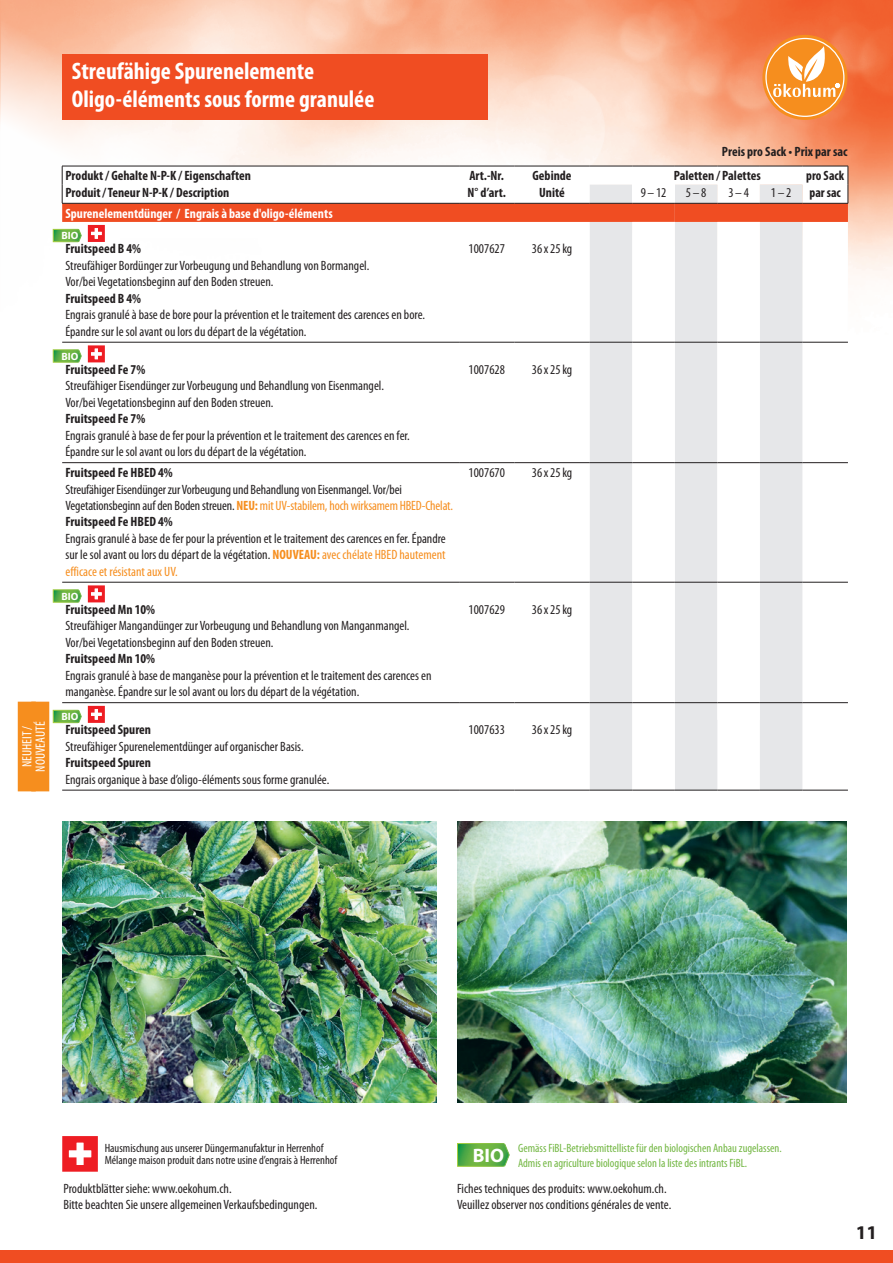
<style>
.page{position:relative;width:893px;height:1263px;background:#fff}
.page>*{position:absolute;margin:0;border:0;box-sizing:border-box;transform-origin:0 0}
.t1{font:700 condensed 24px/28.8px "Myriad Pro";color:#fff}
.t2{font:700 19.5px "Myriad Pro";color:#231f20}
.t3{font:condensed 13.5px/16.5px "Myriad Pro";color:#231f20}
.t4{font:700 condensed 13.5px "Myriad Pro";color:#231f20}
.t5{font:700 condensed 13.5px "Myriad Pro";color:#fff}
.t6{font:condensed 13.5px "Myriad Pro";letter-spacing:.06em;color:#231f20}
.t7{font:condensed 13.5px/13.5px "Myriad Pro";color:#fff;text-align:center}
.t8{font:condensed 12px/14.4px "Myriad Pro";color:#73b743}
.t9{font:condensed 12px/12px "Myriad Pro";color:#231f20}
.t10{font:700 10.5px "Myriad Pro";color:#fff}
.s1{font-weight:700;color:#f68e1e}
.s2{color:#f68e1e}
.s3{font-weight:700}
</style>
<div class="page">
<img style="left:0;top:0;width:893px;height:603px">
<svg style="left:762px;top:35px;width:85px;height:85px;background:#f69732"></svg>
<div style="left:765px;top:38px;width:79px;height:79px;border:1px solid #fff;border-radius:50%"></div>
<svg style="left:773px;top:46px;width:67px;height:51px"></svg>
<hr style="left:0;top:791px;width:1px;height:472px;background:#f04d22">
<svg style="left:0;top:978px;width:1px;height:272px"></svg>
<div style="left:0;top:1250px;width:893px;height:13px;background:#f04d22"></div>
<div style="left:63px;top:54px;width:425px;height:66px;background:#f04d22"></div>
<svg style="left:62px;top:243px;width:786px;height:477px"></svg>
<div style="left:590px;top:243px;width:212px;height:547px;background:#e6e7e9"></div>
<svg style="left:632px;top:243px;width:128px;height:547px"></svg>
<hr style="left:459px;top:342px;width:55px;height:1px;background:#231f20">
<hr style="left:514px;top:342px;width:76px;height:1px;background:#231f20">
<hr style="left:590px;top:342px;width:42px;height:1px;background:#231f20">
<hr style="left:632px;top:342px;width:43px;height:1px;background:#231f20">
<hr style="left:675px;top:342px;width:42px;height:1px;background:#231f20">
<hr style="left:717px;top:342px;width:43px;height:1px;background:#231f20">
<hr style="left:760px;top:342px;width:42px;height:1px;background:#231f20">
<hr style="left:802px;top:342px;width:46px;height:1px;background:#231f20">
<hr style="left:62px;top:342px;width:397px;height:1px;background:#231f20">
<hr style="left:62px;top:582px;width:397px;height:1px;background:#231f20">
<hr style="left:459px;top:582px;width:55px;height:1px;background:#231f20">
<hr style="left:514px;top:582px;width:76px;height:1px;background:#231f20">
<hr style="left:62px;top:702px;width:397px;height:1px;background:#231f20">
<hr style="left:459px;top:702px;width:55px;height:1px;background:#231f20">
<hr style="left:514px;top:702px;width:76px;height:1px;background:#231f20">
<hr style="left:675px;top:582px;width:42px;height:1px;background:#231f20">
<hr style="left:717px;top:582px;width:43px;height:1px;background:#231f20">
<hr style="left:675px;top:702px;width:42px;height:1px;background:#231f20">
<hr style="left:717px;top:702px;width:43px;height:1px;background:#231f20">
<hr style="left:62px;top:462px;width:397px;height:1px;background:#231f20">
<hr style="left:459px;top:462px;width:55px;height:1px;background:#231f20">
<hr style="left:514px;top:462px;width:76px;height:1px;background:#231f20">
<hr style="left:590px;top:462px;width:42px;height:1px;background:#231f20">
<hr style="left:632px;top:462px;width:43px;height:1px;background:#231f20">
<hr style="left:675px;top:462px;width:42px;height:1px;background:#231f20">
<hr style="left:717px;top:462px;width:43px;height:1px;background:#231f20">
<hr style="left:760px;top:462px;width:42px;height:1px;background:#231f20">
<hr style="left:802px;top:462px;width:46px;height:1px;background:#231f20">
<hr style="left:62px;top:790px;width:397px;height:1px;background:#231f20">
<hr style="left:459px;top:790px;width:55px;height:1px;background:#231f20">
<hr style="left:514px;top:790px;width:76px;height:1px;background:#231f20">
<hr style="left:590px;top:790px;width:42px;height:1px;background:#231f20">
<hr style="left:632px;top:790px;width:43px;height:1px;background:#231f20">
<hr style="left:675px;top:790px;width:42px;height:1px;background:#231f20">
<hr style="left:717px;top:790px;width:43px;height:1px;background:#231f20">
<hr style="left:760px;top:790px;width:42px;height:1px;background:#231f20">
<hr style="left:802px;top:790px;width:46px;height:1px;background:#231f20">
<hr style="left:590px;top:582px;width:42px;height:1px;background:#231f20">
<hr style="left:632px;top:582px;width:43px;height:1px;background:#231f20">
<hr style="left:760px;top:582px;width:42px;height:1px;background:#231f20">
<hr style="left:802px;top:582px;width:46px;height:1px;background:#231f20">
<hr style="left:590px;top:702px;width:42px;height:1px;background:#231f20">
<hr style="left:632px;top:702px;width:43px;height:1px;background:#231f20">
<hr style="left:760px;top:702px;width:42px;height:1px;background:#231f20">
<hr style="left:802px;top:702px;width:46px;height:1px;background:#231f20">
<svg style="left:53px;top:166px;width:796px;height:77px"></svg>
<svg style="left:53px;top:349px;width:29px;height:15px"></svg>
<svg style="left:88px;top:345px;width:17px;height:17px"></svg>
<svg style="left:53px;top:589px;width:29px;height:15px"></svg>
<svg style="left:88px;top:585px;width:17px;height:17px"></svg>
<svg style="left:53px;top:710px;width:29px;height:14px"></svg>
<svg style="left:88px;top:706px;width:17px;height:17px"></svg>
<svg style="left:62px;top:1136px;width:36px;height:36px"></svg>
<svg style="left:457px;top:1143px;width:53px;height:24px"></svg>
<div style="left:18px;top:702px;width:18px;height:89px;background:#f68e1e"></div>
<div style="left:31px;top:702px;width:18px;height:89px;background:#f68e1e"></div>
<img style="left:457px;top:821px;width:390px;height:281px">
<img style="left:63px;top:821px;width:374px;height:281px">
<p class="t7" style="left:20px;top:772px;width:52px;rotate:-90deg">NEUHEIT /<br>NOUVEAUTÉ</p>
<h1 class="t1" style="left:72px;top:56px;width:304px">Streufähige Spurenelemente<br>Oligo-éléments sous forme granulée</h1>
<p class="t4" style="left:722px;top:143px;width:127px">Preis pro Sack • Prix par sac</p>
<p class="t4" style="left:65px;top:167px;width:187px">Produkt / Gehalte N-P-K / Eigenschaften</p>
<p class="t4" style="left:469px;top:167px;width:36px">Art.-Nr.</p>
<p class="t4" style="left:533px;top:167px;width:40px">Gebinde</p>
<p class="t4" style="left:674px;top:167px;width:89px">Paletten / Palettes</p>
<p class="t4" style="left:806px;top:167px;width:39px">pro Sack</p>
<p class="t4" style="left:65px;top:184px;width:166px">Produit/Teneur N-P-K / Description</p>
<p class="t4" style="left:468px;top:184px;width:40px">N° d’art.</p>
<p class="t4" style="left:539px;top:184px;width:27px">Unité</p>
<p class="t3" style="left:641px;top:184px;width:27px">9–12</p>
<p class="t3" style="left:686px;top:184px;width:22px">5–8</p>
<p class="t3" style="left:728px;top:184px;width:22px">3–4</p>
<p class="t3" style="left:771px;top:184px;width:22px">1–2</p>
<p class="t4" style="left:809px;top:184px;width:33px">par sac</p>
<p class="t5" style="left:65px;top:205px;width:269px">Spurenelementdünger / Engrais à base d'oligo-éléments</p>
<p class="t10" style="left:62px;top:229px;width:18px">BIO</p>
<p class="t4" style="left:65px;top:240px;width:77px">Fruitspeed B 4%</p>
<p class="t3" style="left:65px;top:257px;width:305px">Streufähiger Bordünger zur Vorbeugung und Behandlung von Bormangel.<br>Vor/bei Vegetationsbeginn auf den Boden streuen.</p>
<p class="t4" style="left:65px;top:290px;width:77px">Fruitspeed B 4%</p>
<p class="t3" style="left:65px;top:306px;width:361px">Engrais granulé à base de bore pour la prévention et le traitement des carences en bore.<br>Épandre sur le sol avant ou lors du départ de la végétation.</p>
<p class="t3" style="left:469px;top:240px;width:38px">1007627</p>
<p class="t6" style="left:532px;top:241px;width:42px">36x25kg</p>
<p class="t10" style="left:62px;top:349px;width:18px">BIO</p>
<p class="t4" style="left:65px;top:361px;width:81px">Fruitspeed Fe 7%</p>
<p class="t3" style="left:65px;top:377px;width:320px">Streufähiger Eisendünger zur Vorbeugung und Behandlung von Eisenmangel.<br>Vor/bei Vegetationsbeginn auf den Boden streuen.</p>
<p class="t4" style="left:65px;top:410px;width:81px">Fruitspeed Fe 7%</p>
<p class="t3" style="left:65px;top:427px;width:346px">Engrais granulé à base de fer pour la prévention et le traitement des carences en fer.<br>Épandre sur le sol avant ou lors du départ de la végétation.</p>
<p class="t4" style="left:65px;top:464px;width:109px">Fruitspeed Fe HBED 4%</p>
<p class="t3" style="left:65px;top:481px;width:389px">Streufähiger Eisendünger zur Vorbeugung und Behandlung von Eisenmangel. Vor/bei<br>Vegetationsbeginn auf den Boden streuen. <span class="s1">NEU:</span> <span class="s2">mit UV-stabilem, hoch wirksamem HBED-Chelat.<br></span><span class="s3">Fruitspeed Fe HBED 4%</span></p>
<p class="t3" style="left:65px;top:530px;width:382px;text-align:justify">Engrais granulé à base de fer pour la prévention et le traitement des carences en fer. Épandre sur le sol avant ou lors du départ de la végétation. <span class="s1">NOUVEAU:</span> <span class="s2">avec chélate HBED hautement efficace et résistant aux UV.</span></p>
<p class="t10" style="left:62px;top:589px;width:18px">BIO</p>
<p class="t4" style="left:65px;top:601px;width:91px">Fruitspeed Mn 10%</p>
<p class="t3" style="left:65px;top:617px;width:345px">Streufähiger Mangandünger zur Vorbeugung und Behandlung von Manganmangel.<br>Vor/bei Vegetationsbeginn auf den Boden streuen.</p>
<p class="t4" style="left:65px;top:650px;width:91px">Fruitspeed Mn 10%</p>
<p class="t3" style="left:65px;top:667px;width:367px">Engrais granulé à base de manganèse pour la prévention et le traitement des carences en manganèse. Épandre sur le sol avant ou lors du départ de la végétation.</p>
<p class="t10" style="left:62px;top:710px;width:18px">BIO</p>
<p class="t4" style="left:65px;top:721px;width:87px">Fruitspeed Spuren</p>
<p class="t3" style="left:65px;top:738px;width:240px">Streufähiger Spurenelementdünger auf organischer Basis.</p>
<p class="t4" style="left:65px;top:754px;width:87px">Fruitspeed Spuren</p>
<p class="t3" style="left:65px;top:771px;width:265px">Engrais organique à base d’oligo-éléments sous forme granulée.</p>
<p class="t3" style="left:469px;top:361px;width:38px">1007628</p>
<p class="t6" style="left:532px;top:361px;width:42px">36x25kg</p>
<p class="t3" style="left:469px;top:464px;width:38px">1007670</p>
<p class="t6" style="left:532px;top:464px;width:42px">36x25kg</p>
<p class="t3" style="left:469px;top:601px;width:38px">1007629</p>
<p class="t6" style="left:532px;top:601px;width:42px">36x25kg</p>
<p class="t3" style="left:469px;top:721px;width:38px">1007633</p>
<p class="t6" style="left:532px;top:722px;width:42px">36x25kg</p>
<p class="t9" style="left:105px;top:1142px;width:234px">Hausmischung aus unserer Düngermanufaktur in Herrenhof<br>Mélange maison produit dans notre usine d’engrais à Herrenhof</p>
<p class="t8" style="left:473px;top:1141px;width:310px;text-indent:45px">Gemäss FiBL-Betriebsmittelliste für den biologischen Anbau zugelassen.<br><sup>BIO</sup> Admis en agriculture biologique selon la liste des intrants FiBL.</p>
<p class="t3" style="left:63px;top:1180px;width:256px">Produktblätter siehe: www.oekohum.ch.<br>Bitte beachten Sie unsere allgemeinen Verkaufsbedingungen.</p>
<p class="t3" style="left:457px;top:1180px;width:216px">Fiches techniques des produits: www.oekohum.ch.<br>Veuillez observer nos conditions générales de vente.</p>
<h2 class="t2" style="left:856px;top:1220px;width:23px">11</h2>
</div>
